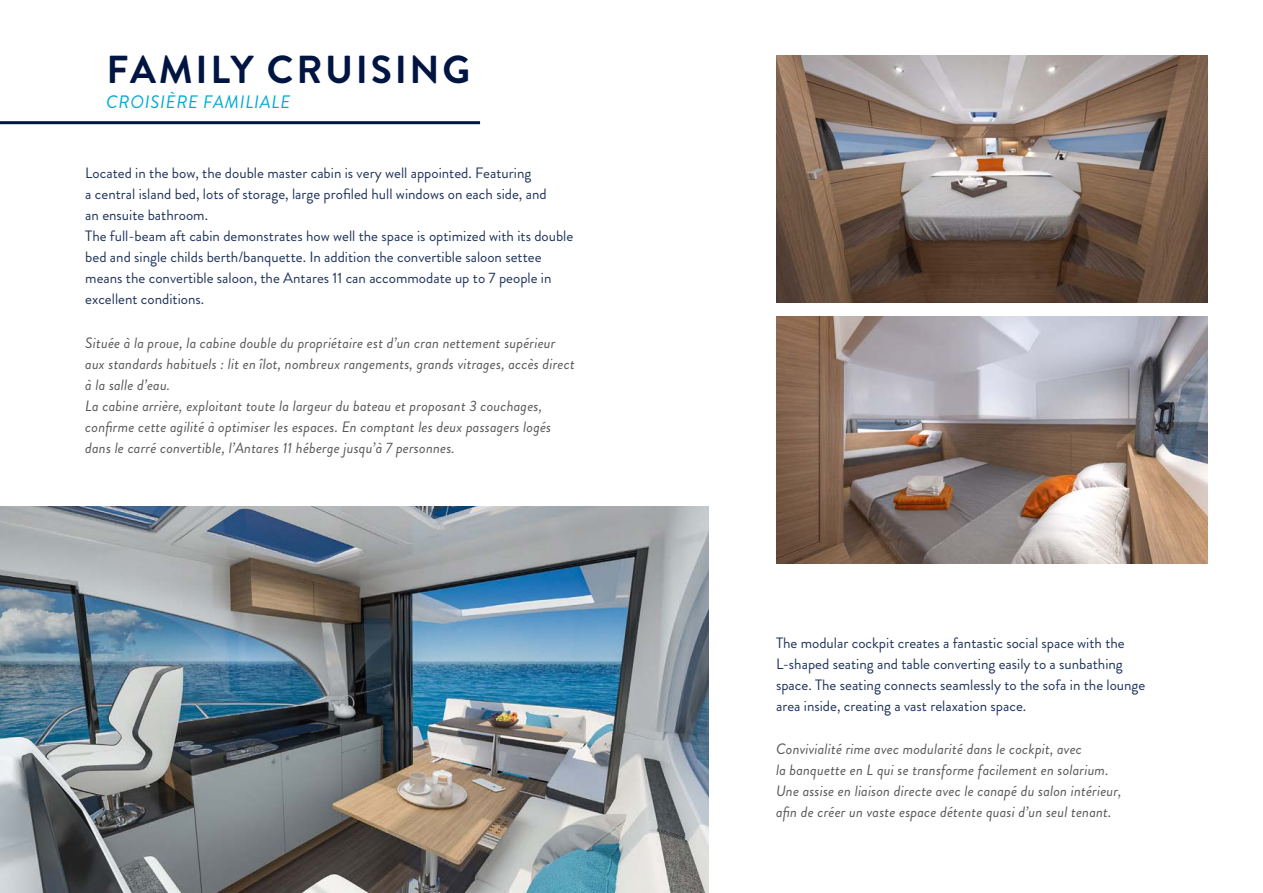
<style>
.page{position:relative;width:1263px;height:893px;background:#fff}
.page>*{position:absolute;margin:0;border:0;box-sizing:border-box;transform-origin:0 0}
.t1{font:700 39px "Brandon Grotesque";letter-spacing:.07em;color:#001541}
.t2{font:italic 18px "Brandon Grotesque";letter-spacing:.04em;color:#00a9d6}
.t3{font:15px/21px "Brandon Grotesque";color:#20345b}
.t4{font:italic 15px/21px "Brandon Grotesque";letter-spacing:.01em;color:#57585a}
</style>
<div class="page">
<img style="left:0;top:506px;width:708px;height:387px">
<hr style="left:0;top:121px;width:480px;height:3px;background:#001541">
<img style="left:776px;top:55px;width:432px;height:247px">
<img style="left:776px;top:316px;width:432px;height:247px">
<h1 class="t1" style="left:106px;top:46px;width:365px">FAMILY CRUISING</h1>
<p class="t2" style="left:106px;top:92px;width:185px">CROISIÈRE FAMILIALE</p>
<p class="t3" style="left:85px;top:164px;width:490px">Located in the bow, the double master cabin is very well appointed. Featuring<br>a central island bed, lots of storage, large profiled hull windows on each side, and<br>an ensuite bathroom.<br>The full-beam aft cabin demonstrates how well the space is optimized with its double bed and single childs berth/banquette. In addition the convertible saloon settee means the convertible saloon, the Antares 11 can accommodate up to 7 people in excellent conditions.</p>
<p class="t4" style="left:85px;top:332px;width:491px">Située à la proue, la cabine double du propriétaire est d’un cran nettement supérieur aux standards habituels : lit en îlot, nombreux rangements, grands vitrages, accès direct à la salle d’eau.<br>La cabine arrière, exploitant toute la largeur du bateau et proposant 3 couchages, confirme cette agilité à optimiser les espaces. En comptant les deux passagers logés dans le carré convertible, l’Antares 11 héberge jusqu’à 7 personnes.</p>
<p class="t3" style="left:776px;top:635px;width:371px">The modular cockpit creates a fantastic social space with the L-shaped seating and table converting easily to a sunbathing space. The seating connects seamlessly to the sofa in the lounge area inside, creating a vast relaxation space.</p>
<p class="t4" style="left:776px;top:738px;width:347px">Convivialité rime avec modularité dans le cockpit, avec<br>la banquette en L qui se transforme facilement en solarium.<br>Une assise en liaison directe avec le canapé du salon intérieur, afin de créer un vaste espace détente quasi d’un seul tenant.</p>
</div>
